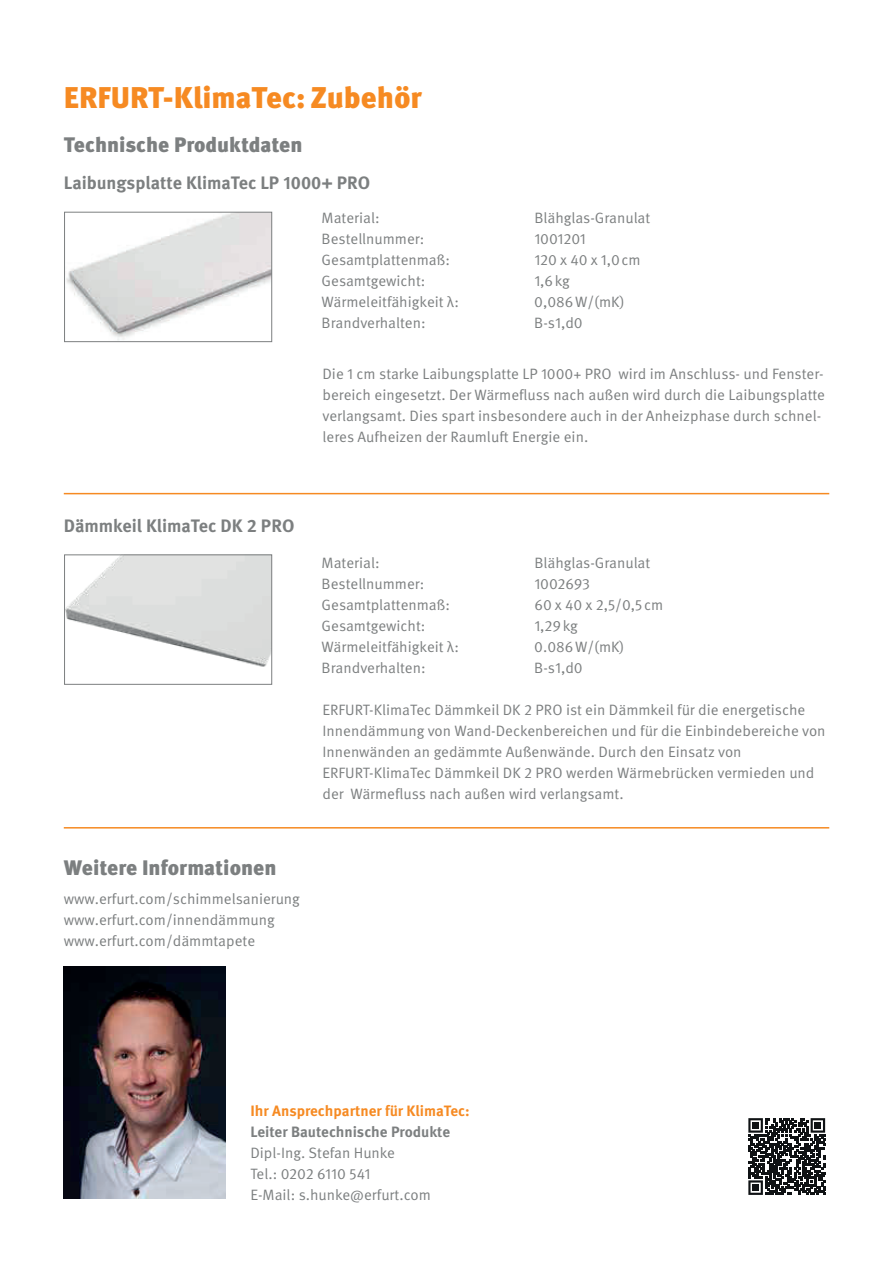
<style>
.page{position:relative;width:893px;height:1263px;background:#fff}
.page>*{position:absolute;margin:0;border:0;box-sizing:border-box;transform-origin:0 0}
.t1{font:900 30px "Meta Pro";color:#f68a22}
.t2{font:900 21px "Meta Pro";color:#7c7f80}
.t3{font:700 18px "Meta Pro";color:#7c7f80}
.t4{font:15px/21px "Meta Pro";color:#7c7f80}
.t5{font:700 15px "Meta Pro";color:#f68a22}
.t6{font:700 15px "Meta Pro";color:#7c7f80}
</style>
<div class="page">
<img style="left:66px;top:214px;width:204px;height:126px">
<div style="left:64px;top:212px;width:208px;height:130px;border:1px solid #7c7f80"></div>
<hr style="left:64px;top:493px;width:765px;height:1px;background:#f68a22">
<img style="left:66px;top:556px;width:204px;height:111px">
<div style="left:64px;top:554px;width:208px;height:131px;border:1px solid #7c7f80"></div>
<hr style="left:64px;top:827px;width:765px;height:2px;background:#f68a22">
<img style="left:64px;top:967px;width:162px;height:232px">
<svg style="left:748px;top:1118px;width:77px;height:77px"></svg>
<div style="left:752px;top:1122px;width:7px;height:7px;background:#0f1214"></div>
<div style="left:815px;top:1122px;width:6px;height:7px;background:#0f1214"></div>
<div style="left:752px;top:1185px;width:7px;height:6px;background:#0f1214"></div>
<h1 class="t1" style="left:64px;top:80px;width:360px">ERFURT-KlimaTec: Zubehör</h1>
<h2 class="t2" style="left:64px;top:132px;width:240px">Technische Produktdaten</h2>
<p class="t3" style="left:64px;top:176px;width:308px">Laibungsplatte KlimaTec LP 1000+ PRO</p>
<p class="t4" style="left:322px;top:209px;width:60px">Material:</p>
<p class="t4" style="left:534px;top:209px;width:117px">Blähglas-Granulat</p>
<p class="t4" style="left:322px;top:230px;width:104px">Bestellnummer:</p>
<p class="t4" style="left:534px;top:230px;width:53px">1001201</p>
<p class="t4" style="left:322px;top:251px;width:130px">Gesamtplattenmaß:</p>
<p class="t4" style="left:534px;top:251px;width:108px">120 x 40 x 1,0cm</p>
<p class="t4" style="left:322px;top:272px;width:105px">Gesamtgewicht:</p>
<p class="t4" style="left:534px;top:272px;width:37px">1,6kg</p>
<p class="t4" style="left:322px;top:293px;width:139px">Wärmeleitfähigkeit λ:</p>
<p class="t4" style="left:534px;top:293px;width:92px">0,086W/(mK)</p>
<p class="t4" style="left:322px;top:314px;width:106px">Brandverhalten:</p>
<p class="t4" style="left:534px;top:314px;width:50px">B-s1,d0</p>
<p class="t4" style="left:322px;top:364px;width:504px">Die 1 cm starke Laibungsplatte LP 1000+ PRO wird im Anschluss- und Fenster&shy;bereich eingesetzt. Der Wärmefluss nach außen wird durch die Laibungsplatte verlangsamt. Dies spart insbesondere auch in der Anheizphase durch schnel&shy;leres Aufheizen der Raumluft Energie ein.</p>
<p class="t3" style="left:64px;top:519px;width:232px">Dämmkeil KlimaTec DK 2 PRO</p>
<p class="t4" style="left:322px;top:553px;width:60px">Material:</p>
<p class="t4" style="left:534px;top:553px;width:117px">Blähglas-Granulat</p>
<p class="t4" style="left:322px;top:574px;width:104px">Bestellnummer:</p>
<p class="t4" style="left:534px;top:574px;width:57px">1002693</p>
<p class="t4" style="left:322px;top:595px;width:130px">Gesamtplattenmaß:</p>
<p class="t4" style="left:534px;top:595px;width:130px">60 x 40 x 2,5/0,5cm</p>
<p class="t4" style="left:322px;top:616px;width:105px">Gesamtgewicht:</p>
<p class="t4" style="left:534px;top:616px;width:45px">1,29kg</p>
<p class="t4" style="left:322px;top:637px;width:139px">Wärmeleitfähigkeit λ:</p>
<p class="t4" style="left:534px;top:637px;width:92px">0.086W/(mK)</p>
<p class="t4" style="left:322px;top:658px;width:106px">Brandverhalten:</p>
<p class="t4" style="left:534px;top:658px;width:50px">B-s1,d0</p>
<p class="t4" style="left:322px;top:700px;width:505px">ERFURT-KlimaTec Dämmkeil DK 2 PRO ist ein Dämmkeil für die energetische Innendämmung von Wand-Deckenbereichen und für die Einbindebereiche von Innenwänden an gedämmte Außenwände. Durch den Einsatz von ERFURT-KlimaTec Dämmkeil DK 2 PRO werden Wärmebrücken vermieden und der Wärmefluss nach außen wird verlangsamt.</p>
<h2 class="t2" style="left:64px;top:855px;width:214px">Weitere Informationen</h2>
<p class="t4" style="left:64px;top:889px;width:238px">www.erfurt.com/schimmelsanierung www.erfurt.com/innendämmung www.erfurt.com/dämmtapete</p>
<p class="t5" style="left:250px;top:1105px;width:221px">Ihr Ansprechpartner für KlimaTec:</p>
<p class="t6" style="left:250px;top:1126px;width:201px">Leiter Bautechnische Produkte</p>
<p class="t4" style="left:250px;top:1143px;width:182px">Dipl-Ing. Stefan Hunke<br>Tel.: 0202 6110 541<br>E-Mail: s.hunke@erfurt.com</p>
</div>
